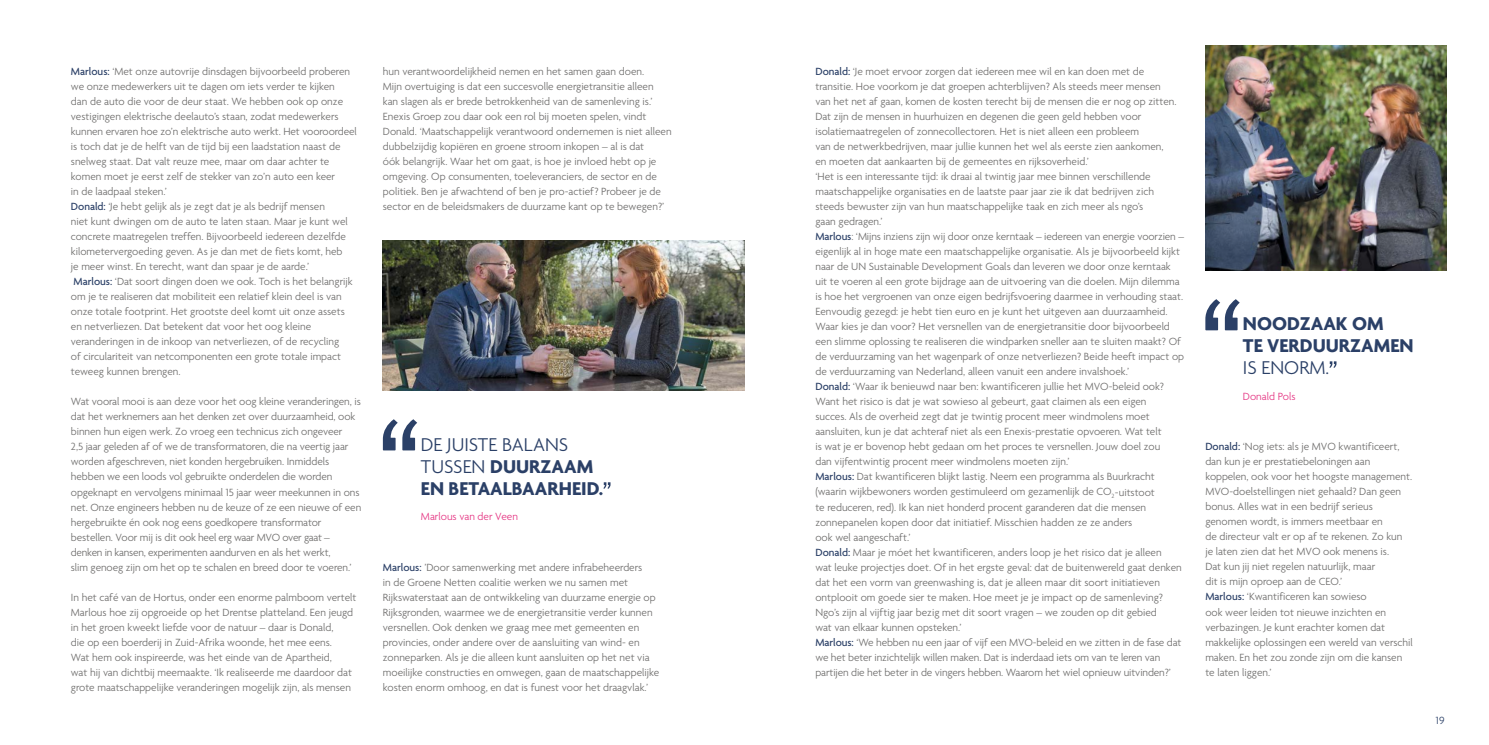
<style>
.page{position:relative;width:1489px;height:745px;background:#fff}
.page>*{position:absolute;margin:0;border:0;box-sizing:border-box;transform-origin:0 0}
.t1{font:700 20px/22px "Agenda";color:#2b4067}
.t2{font:300 20px "Agenda";color:#2b4067}
.t3{font:300 11.25px/15px "Agenda";color:#6e6d6c}
.t4{font:300 11.25px "Agenda";color:#e53482}
.t5{font:300 11.25px "Agenda";color:#2b4067}
.s1{font-weight:500;color:#2b4067}
.s2{font-weight:300}
</style>
<div class="page">
<svg style="left:1329px;top:361px;width:7px;height:6px"></svg>
<svg style="left:1205px;top:299px;width:34px;height:31px"></svg>
<img style="left:1205px;top:45px;width:241px;height:225px">
<img style="left:383px;top:240px;width:361px;height:150px">
<svg style="left:603px;top:482px;width:7px;height:6px"></svg>
<svg style="left:383px;top:419px;width:34px;height:31px"></svg>
<p class="t3" style="left:71px;top:65px;width:287px"><span class="s1">Marlous:</span> ‘Met onze autovrije dinsdagen bijvoorbeeld proberen we onze medewerkers uit te dagen om iets verder te kijken<br>dan de auto die voor de deur staat. We hebben ook op onze vestigingen elektrische deelauto’s staan, zodat medewerkers kunnen ervaren hoe zo’n elektrische auto werkt. Het vooroordeel is toch dat je de helft van de tijd bij een laadstation naast de snelweg staat. Dat valt reuze mee, maar om daar achter te komen moet je eerst zelf de stekker van zo’n auto een keer<br>in de laadpaal steken.’<br><span class="s1">Donald:</span> ‘Je hebt gelijk als je zegt dat je als bedrijf mensen<br>niet kunt dwingen om de auto te laten staan. Maar je kunt wel concrete maatregelen treffen. Bijvoorbeeld iedereen dezelfde kilometervergoeding geven. As je dan met de fiets komt, heb<br>je meer winst. En terecht, want dan spaar je de aarde.’<br><span class="s1">Marlous:</span> ‘Dat soort dingen doen we ook. Toch is het belangrijk om je te realiseren dat mobiliteit een relatief klein deel is van onze totale footprint. Het grootste deel komt uit onze assets en netverliezen. Dat betekent dat voor het oog kleine veranderingen in de inkoop van netverliezen, of de recycling<br>of circulariteit van netcomponenten een grote totale impact teweeg kunnen brengen.</p>
<p class="t3" style="left:71px;top:395px;width:292px">Wat vooral mooi is aan deze voor het oog kleine veranderingen, is dat het werknemers aan het denken zet over duurzaamheid, ook binnen hun eigen werk. Zo vroeg een technicus zich ongeveer<br>2,5 jaar geleden af of we de transformatoren, die na veertig jaar worden afgeschreven, niet konden hergebruiken. Inmiddels hebben we een loods vol gebruikte onderdelen die worden opgeknapt en vervolgens minimaal 15 jaar weer meekunnen in ons net. Onze engineers hebben nu de keuze of ze een nieuwe of een hergebruikte én ook nog eens goedkopere transformator bestellen. Voor mij is dit ook heel erg waar MVO over gaat – denken in kansen, experimenten aandurven en als het werkt,<br>slim genoeg zijn om het op te schalen en breed door te voeren.’</p>
<p class="t3" style="left:71px;top:589px;width:287px">In het café van de Hortus, onder een enorme palmboom vertelt Marlous hoe zij opgroeide op het Drentse platteland. Een jeugd in het groen kweekt liefde voor de natuur – daar is Donald,<br>die op een boerderij in Zuid-Afrika woonde, het mee eens.<br>Wat hem ook inspireerde, was het einde van de Apartheid,<br>wat hij van dichtbij meemaakte. ‘Ik realiseerde me daardoor dat grote maatschappelijke veranderingen mogelijk zijn, als mensen</p>
<p class="t3" style="left:383px;top:64px;width:290px">hun verantwoordelijkheid nemen en het samen gaan doen.<br>Mijn overtuiging is dat een succesvolle energietransitie alleen kan slagen als er brede betrokkenheid van de samenleving is.’ Enexis Groep zou daar ook een rol bij moeten spelen, vindt Donald. ‘Maatschappelijk verantwoord ondernemen is niet alleen dubbelzijdig kopiëren en groene stroom inkopen – al is dat<br>óók belangrijk. Waar het om gaat, is hoe je invloed hebt op je omgeving. Op consumenten, toeleveranciers, de sector en de politiek. Ben je afwachtend of ben je pro-actief? Probeer je de sector en de beleidsmakers de duurzame kant op te bewegen?’</p>
<h1 class="t1" style="left:421px;top:435px;width:184px"><span class="s2">DE JUISTE BALANS<br>TUSSEN</span> DUURZAAM<br>EN BETAALBAARHEID.</h1>
<p class="t4" style="left:421px;top:510px;width:98px">Marlous van der Veen</p>
<p class="t3" style="left:383px;top:559px;width:278px"><span class="s1">Marlous:</span> ’Door samenwerking met andere infrabeheerders<br>in de Groene Netten coalitie werken we nu samen met Rijkswaterstaat aan de ontwikkeling van duurzame energie op Rijksgronden, waarmee we de energietransitie verder kunnen versnellen. Ook denken we graag mee met gemeenten en provincies, onder andere over de aansluiting van wind- en zonneparken. Als je die alleen kunt aansluiten op het net via moeilijke constructies en omwegen, gaan de maatschappelijke kosten enorm omhoog, en dat is funest voor het draagvlak.’</p>
<p class="t3" style="left:815px;top:64px;width:370px"><span class="s1">Donald:</span> ‘Je moet ervoor zorgen dat iedereen mee wil en kan doen met de transitie. Hoe voorkom je dat groepen achterblijven? Als steeds meer mensen<br>van het net af gaan, komen de kosten terecht bij de mensen die er nog op zitten.<br>Dat zijn de mensen in huurhuizen en degenen die geen geld hebben voor isolatiemaatregelen of zonnecollectoren. Het is niet alleen een probleem<br>van de netwerkbedrijven, maar jullie kunnen het wel als eerste zien aankomen,<br>en moeten dat aankaarten bij de gemeentes en rijksoverheid.’<br>‘Het is een interessante tijd: ik draai al twintig jaar mee binnen verschillende maatschappelijke organisaties en de laatste paar jaar zie ik dat bedrijven zich steeds bewuster zijn van hun maatschappelijke taak en zich meer als ngo’s<br>gaan gedragen.’<br><span class="s1">Marlous</span>: ‘Mijns inziens zijn wij door onze kerntaak – iedereen van energie voorzien – eigenlijk al in hoge mate een maatschappelijke organisatie. Als je bijvoorbeeld kijkt naar de UN Sustainable Development Goals dan leveren we door onze kerntaak uit te voeren al een grote bijdrage aan de uitvoering van die doelen. Mijn dilemma is hoe het vergroenen van onze eigen bedrijfsvoering daarmee in verhouding staat.<br>Eenvoudig gezegd: je hebt tien euro en je kunt het uitgeven aan duurzaamheid.<br>Waar kies je dan voor? Het versnellen van de energietransitie door bijvoorbeeld een slimme oplossing te realiseren die windparken sneller aan te sluiten maakt? Of de verduurzaming van het wagenpark of onze netverliezen? Beide heeft impact op de verduurzaming van Nederland, alleen vanuit een andere invalshoek.’<br><span class="s1">Donald:</span> ‘Waar ik benieuwd naar ben: kwantificeren jullie het MVO-beleid ook?<br>Want het risico is dat je wat sowieso al gebeurt, gaat claimen als een eigen<br>succes. Als de overheid zegt dat je twintig procent meer windmolens moet aansluiten, kun je dat achteraf niet als een Enexis-prestatie opvoeren. Wat telt<br>is wat je er bovenop hebt gedaan om het proces te versnellen. Jouw doel zou<br>dan vijfentwintig procent meer windmolens moeten zijn.’<br><span class="s1">Marlous:</span> Dat kwantificeren blijkt lastig. Neem een programma als Buurkracht (waarin wijkbewoners worden gestimuleerd om gezamenlijk de CO<sub>2</sub>-uitstoot<br>te reduceren, red). Ik kan niet honderd procent garanderen dat die mensen zonnepanelen kopen door dat initiatief. Misschien hadden ze ze anders<br>ook wel aangeschaft.’<br><span class="s1">Donald:</span> Maar je móet het kwantificeren, anders loop je het risico dat je alleen<br>wat leuke projectjes doet. Of in het ergste geval: dat de buitenwereld gaat denken dat het een vorm van greenwashing is, dat je alleen maar dit soort initiatieven ontplooit om goede sier te maken. Hoe meet je je impact op de samenleving?<br>Ngo’s zijn al vijftig jaar bezig met dit soort vragen – we zouden op dit gebied<br>wat van elkaar kunnen opsteken.’<br><span class="s1">Marlous:</span> ‘We hebben nu een jaar of vijf een MVO-beleid en we zitten in de fase dat we het beter inzichtelijk willen maken. Dat is inderdaad iets om van te leren van partijen die het beter in de vingers hebben. Waarom het wiel opnieuw uitvinden?’</p>
<h1 class="t1" style="left:1242px;top:314px;width:172px">NOODZAAK OM<br>TE VERDUURZAMEN</h1>
<h1 class="t2" style="left:1242px;top:357px;width:88px">IS ENORM.</h1>
<p class="t4" style="left:1242px;top:389px;width:54px">Donald Pols</p>
<p class="t3" style="left:1205px;top:439px;width:209px"><span class="s1">Donald:</span> ‘Nog iets: als je MVO kwantificeert, dan kun je er prestatiebeloningen aan koppelen, ook voor het hoogste management.<br>MVO-doelstellingen niet gehaald? Dan geen bonus. Alles wat in een bedrijf serieus genomen wordt, is immers meetbaar en<br>de directeur valt er op af te rekenen. Zo kun je laten zien dat het MVO ook menens is.<br>Dat kun jij niet regelen natuurlijk, maar<br>dit is mijn oproep aan de CEO.’<br><span class="s1">Marlous:</span> ‘Kwantificeren kan sowieso<br>ook weer leiden tot nieuwe inzichten en verbazingen. Je kunt erachter komen dat makkelijke oplossingen een wereld van verschil maken. En het zou zonde zijn om die kansen te laten liggen.’</p>
<p class="t5" style="left:1435px;top:713px;width:10px">19</p>
</div>
